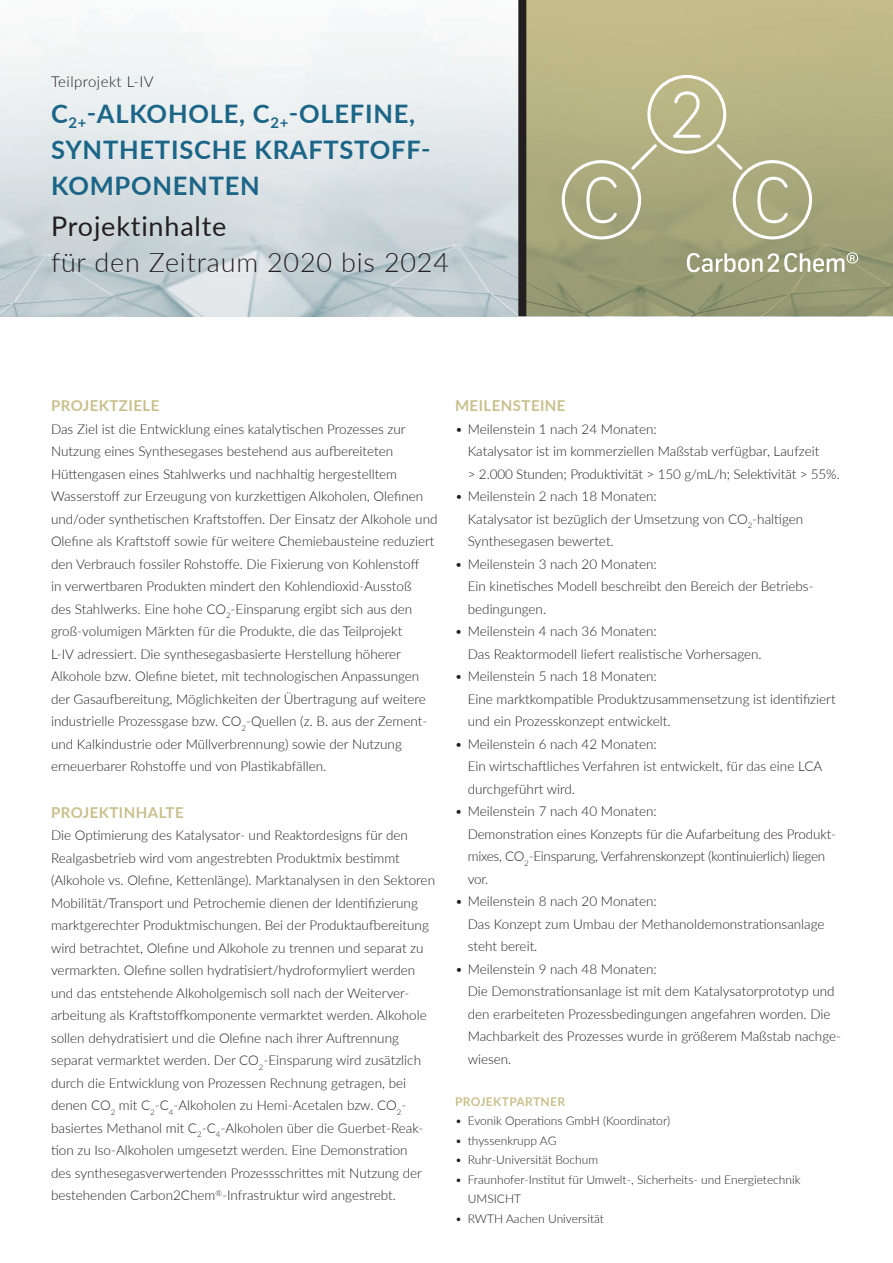
<style>
.page{position:relative;width:893px;height:1263px;background:#fff}
.page>*{position:absolute;margin:0;border:0;box-sizing:border-box;transform-origin:0 0}
.t1{font:300 27px "Lato";letter-spacing:.03em;color:#231f20}
.t2{font:27px "Lato";letter-spacing:.03em;color:#231f20}
.t3{font:700 25.5px/36px "Lato";letter-spacing:.03em;color:#1b6587}
.t4{font:700 15px "Lato";letter-spacing:.03em;color:#c8c08c}
.t5{font:300 15px "Lato";letter-spacing:.03em;color:#231f20}
.t6{font:300 13.5px/22.5px "Lato";color:#231f20}
.t7{font:300 12px/19.5px "Lato";color:#231f20}
.t8{font:700 12px "Lato";letter-spacing:.03em;color:#c8c08c}
</style>
<div class="page">
<img style="left:0;top:18px;width:518px;height:298px">
<svg style="left:526px;top:0;width:367px;height:316px;background:#acaa7d"></svg>
<svg style="left:518px;top:0;width:8px;height:316px;background:#2a2728"></svg>
<svg style="left:562px;top:75px;width:250px;height:164px;background:#b4b288"></svg>
<svg style="left:687px;top:252px;width:171px;height:20px"></svg>
<p class="t5" style="left:51px;top:71px;width:104px">Teilprojekt L-IV</p>
<h2 class="t3" style="left:51px;top:94px;width:381px">C<sub>2+</sub>-ALKOHOLE, C<sub>2+</sub>-OLEFINE,<br>SYNTHETISCHE KRAFTSTOFF-<br>KOMPONENTEN</h2>
<h1 class="t2" style="left:51px;top:207px;width:177px">Projektinhalte</h1>
<h1 class="t1" style="left:51px;top:243px;width:400px">für den Zeitraum 2020 bis 2024</h1>
<p class="t4" style="left:51px;top:395px;width:110px">PROJEKTZIELE</p>
<p class="t6" style="left:51px;top:417px;width:388px">Das Ziel ist die Entwicklung eines katalytischen Prozesses zur Nutzung eines Synthesegases bestehend aus aufbereiteten Hüttengasen eines Stahlwerks und nachhaltig hergestelltem Wasserstoff zur Erzeugung von kurzkettigen Alkoholen, Olefinen und/oder synthetischen Kraftstoffen. Der Einsatz der Alkohole und Olefine als Kraftstoff sowie für weitere Chemiebausteine reduziert den Verbrauch fossiler Rohstoffe. Die Fixierung von Kohlenstoff<br>in verwertbaren Produkten mindert den Kohlendioxid-Ausstoß<br>des Stahlwerks. Eine hohe CO<sub>2</sub>-Einsparung ergibt sich aus den groß-volumigen Märkten für die Produkte, die das Teilprojekt<br>L-IV adressiert. Die synthesegasbasierte Herstellung höherer Alkohole bzw. Olefine bietet, mit technologischen Anpassungen der Gasauf-bereitung, Möglichkeiten der Übertragung auf weitere industrielle Prozessgase bzw. CO<sub>2</sub>-Quellen (z. B. aus der Zement&shy;und Kalkindustrie oder Müllverbrennung) sowie der Nutzung erneuerbarer Rohstoffe und von Plastikabfällen.</p>
<p class="t4" style="left:51px;top:801px;width:134px">PROJEKTINHALTE</p>
<p class="t6" style="left:51px;top:823px;width:386px">Die Optimierung des Katalysator- und Reaktordesigns für den Realgasbetrieb wird vom angestrebten Produktmix bestimmt (Alkohole vs. Olefine, Kettenlänge). Marktanalysen in den Sektoren Mobilität/Transport und Petrochemie dienen der Identifizierung marktgerechter Produktmischungen. Bei der Produktaufbereitung wird betrachtet, Olefine und Alkohole zu trennen und separat zu vermarkten. Olefine sollen hydratisiert/hydroformyliert werden und das entstehende Alkoholgemisch soll nach der Weiterver&shy;arbeitung als Kraftstoffkomponente vermarktet werden. Alkohole sollen dehydratisiert und die Olefine nach ihrer Auftrennung separat vermarktet werden. Der CO<sub>2</sub>-Einsparung wird zusätzlich durch die Entwicklung von Prozessen Rechnung getragen, bei denen CO<sub>2</sub> mit C<sub>2</sub>-C<sub>4</sub>-Alkoholen zu Hemi-Acetalen bzw. CO<sub>2</sub>- basiertes Methanol mit C<sub>2</sub>-C<sub>4</sub>-Alkoholen über die Guerbet-Reak&shy;tion zu Iso-Alkoholen umgesetzt werden. Eine Demonstration<br>des synthesegasverwertenden Prozessschrittes mit Nutzung der bestehenden Carbon2Chem<sup>®</sup>-Infrastruktur wird angestrebt.</p>
<p class="t4" style="left:455px;top:395px;width:112px">MEILENSTEINE</p>
<p class="t6" style="left:468px;top:417px;width:374px;text-indent:-13px">• Meilenstein 1 nach 24 Monaten:<br>Katalysator ist im kommerziellen Maßstab verfügbar, Laufzeit<br>&gt; 2.000 Stunden; Produktivität &gt; 150 g/mL/h; Selektivität &gt; 55%.</p>
<p class="t6" style="left:468px;top:484px;width:337px;text-indent:-13px">• Meilenstein 2 nach 18 Monaten:<br>Katalysator ist bezüglich der Umsetzung von CO<sub>2</sub>-haltigen<br>Synthesegasen bewertet.</p>
<p class="t6" style="left:468px;top:552px;width:347px;text-indent:-13px">• Meilenstein 3 nach 20 Monaten:<br>Ein kinetisches Modell beschreibt den Bereich der Betriebs&shy;bedingungen.</p>
<p class="t6" style="left:468px;top:620px;width:295px;text-indent:-13px">• Meilenstein 4 nach 36 Monaten:<br>Das Reaktormodell liefert realistische Vorhersagen.</p>
<p class="t6" style="left:468px;top:665px;width:369px;text-indent:-13px">• Meilenstein 5 nach 18 Monaten:<br>Eine marktkompatible Produktzusammensetzung ist identifiziert und ein Prozesskonzept entwickelt.</p>
<p class="t6" style="left:468px;top:732px;width:356px;text-indent:-13px">• Meilenstein 6 nach 42 Monaten:<br>Ein wirtschaftliches Verfahren ist entwickelt, für das eine LCA durchgeführt wird.</p>
<p class="t6" style="left:468px;top:800px;width:370px;text-indent:-13px">• Meilenstein 7 nach 40 Monaten:<br>Demonstration eines Konzepts für die Aufarbeitung des Produkt&shy;mixes, CO<sub>2</sub>-Einsparung, Verfahrenskonzept (kontinuierlich) liegen vor.</p>
<p class="t6" style="left:468px;top:889px;width:358px;text-indent:-13px">• Meilenstein 8 nach 20 Monaten:<br>Das Konzept zum Umbau der Methanoldemonstrationsanlage steht bereit.</p>
<p class="t6" style="left:468px;top:957px;width:373px;text-indent:-13px">• Meilenstein 9 nach 48 Monaten:<br>Die Demonstrationsanlage ist mit dem Katalysatorprototyp und den erarbeiteten Prozessbedingungen angefahren worden. Die Machbarkeit des Prozesses wurde in größerem Maßstab nachge&shy;wiesen.</p>
<p class="t8" style="left:455px;top:1092px;width:112px">PROJEKTPARTNER</p>
<p class="t7" style="left:455px;top:1111px;width:217px">• Evonik Operations GmbH (Koordinator)</p>
<p class="t7" style="left:455px;top:1130px;width:103px">• thyssenkrupp AG</p>
<p class="t7" style="left:455px;top:1150px;width:145px">• Ruhr-Universität Bochum</p>
<p class="t7" style="left:468px;top:1169px;width:334px;text-indent:-13px">• Fraunhofer-Institut für Umwelt-, Sicherheits- und Energietechnik<br>UMSICHT</p>
<p class="t7" style="left:455px;top:1208px;width:150px">• RWTH Aachen Universität</p>
</div>
